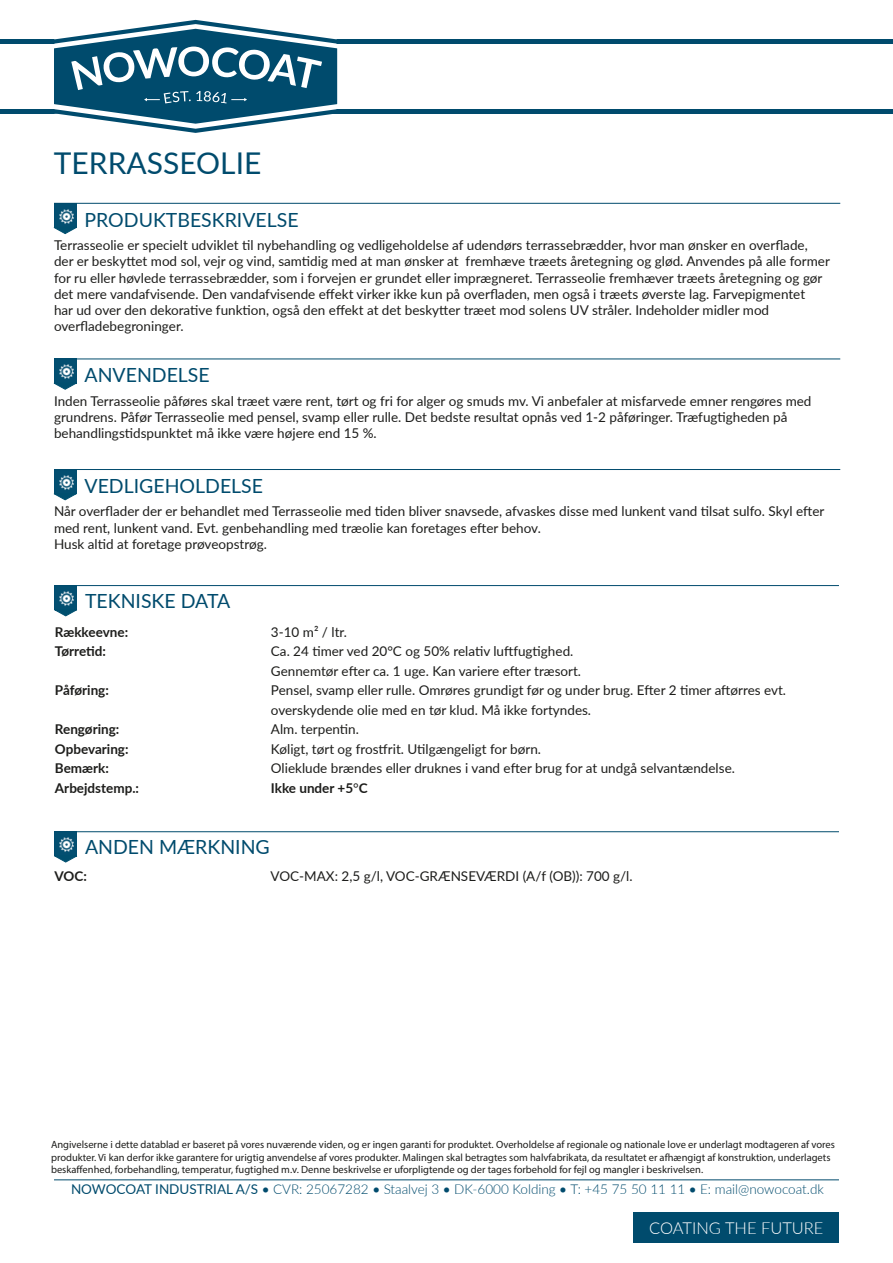
<style>
.page{position:relative;width:893px;height:1263px;background:#fff}
.page>*{position:absolute;margin:0;border:0;box-sizing:border-box;transform-origin:0 0}
.t1{font:30px "Lato";color:#004b6d}
.t2{font:19.5px "Lato";color:#004b6d}
.t3{font:300 16.5px "Lato";color:#fff}
.t4{font:13.5px/16.2px "Lato";color:#1d1d1b}
.t5{font:300 13.5px "Lato";color:#004b6d}
.t6{font:700 13.5px "Lato";color:#1d1d1b}
.t7{font:10.5px/12.6px "Myriad Pro";color:#1d1d1b}
.s1{font-weight:400}
</style>
<div class="page">
<div style="left:0;top:39px;width:893px;height:5px;background:#004b6d"></div>
<hr style="left:0;top:109px;width:893px;height:4px;background:#004b6d">
<svg style="left:54px;top:19px;width:283px;height:114px"></svg>
<img style="left:55px;top:586px;width:22px;height:23px">
<svg style="left:54px;top:609px;width:23px;height:7px"></svg>
<hr style="left:55px;top:585px;width:784px;height:1px;background:#004b6d">
<img style="left:54px;top:204px;width:22px;height:23px">
<svg style="left:54px;top:227px;width:23px;height:7px"></svg>
<hr style="left:54px;top:203px;width:786px;height:1px;background:#004b6d">
<img style="left:54px;top:360px;width:22px;height:23px">
<svg style="left:54px;top:383px;width:23px;height:7px"></svg>
<hr style="left:54px;top:359px;width:786px;height:1px;background:#004b6d">
<img style="left:54px;top:470px;width:22px;height:23px">
<svg style="left:54px;top:493px;width:23px;height:7px"></svg>
<hr style="left:54px;top:469px;width:786px;height:1px;background:#004b6d">
<hr style="left:54px;top:1179px;width:785px;height:1px;background:#004b6d">
<div style="left:633px;top:1212px;width:206px;height:31px;background:#004b6d"></div>
<img style="left:55px;top:832px;width:22px;height:23px">
<svg style="left:54px;top:855px;width:23px;height:7px"></svg>
<hr style="left:55px;top:831px;width:784px;height:1px;background:#004b6d">
<h1 class="t1" style="left:54px;top:142px;width:209px">TERRASSEOLIE</h1>
<h2 class="t2" style="left:84px;top:206px;width:216px">PRODUKTBESKRIVELSE</h2>
<p class="t4" style="left:54px;top:237px;width:777px">Terrasseolie er specielt udviklet til nybehandling og vedligeholdelse af udendørs terrassebrædder, hvor man ønsker en overflade, der er beskyttet mod sol, vejr og vind, samtidig med at man ønsker at fremhæve træets åretegning og glød. Anvendes på alle former for ru eller høvlede terrassebrædder, som i forvejen er grundet eller imprægneret. Terrasseolie fremhæver træets åretegning og gør det mere vandafvisende. Den vandafvisende effekt virker ikke kun på overfladen, men også i træets øverste lag. Farvepigmentet<br>har ud over den dekorative funktion, også den effekt at det beskytter træet mod solens UV stråler. Indeholder midler mod overfladebegroninger.</p>
<h2 class="t2" style="left:84px;top:361px;width:127px">ANVENDELSE</h2>
<p class="t4" style="left:54px;top:392px;width:759px">Inden Terrasseolie påføres skal træet være rent, tørt og fri for alger og smuds mv. Vi anbefaler at misfarvede emner rengøres med grundrens. Påfør Terrasseolie med pensel, svamp eller rulle. Det bedste resultat opnås ved 1-2 påføringer. Træfugtigheden på behandlingstidspunktet må ikke være højere end 15 %.</p>
<h2 class="t2" style="left:84px;top:472px;width:180px">VEDLIGEHOLDELSE</h2>
<p class="t4" style="left:54px;top:503px;width:772px">Når overflader der er behandlet med Terrasseolie med tiden bliver snavsede, afvaskes disse med lunkent vand tilsat sulfo. Skyl efter med rent, lunkent vand. Evt. genbehandling med træolie kan foretages efter behov.<br>Husk altid at foretage prøveopstrøg.</p>
<h2 class="t2" style="left:85px;top:587px;width:147px">TEKNISKE DATA</h2>
<p class="t6" style="left:55px;top:622px;width:75px">Rækkeevne:</p>
<p class="t4" style="left:271px;top:623px;width:78px">3-10 m² / ltr.</p>
<p class="t6" style="left:55px;top:642px;width:53px">Tørretid:</p>
<p class="t4" style="left:271px;top:641px;width:312px;line-height:19.5px">Ca. 24 timer ved 20°C og 50% relativ luftfugtighed.<br>Gennemtør efter ca. 1 uge. Kan variere efter træsort.</p>
<p class="t6" style="left:55px;top:681px;width:55px">Påføring:</p>
<p class="t4" style="left:271px;top:680px;width:517px;line-height:19.5px">Pensel, svamp eller rulle. Omrøres grundigt før og under brug. Efter 2 timer aftørres evt. overskydende olie med en tør klud. Må ikke fortyndes.</p>
<p class="t6" style="left:55px;top:719px;width:66px">Rengøring:</p>
<p class="t4" style="left:271px;top:721px;width:90px">Alm. terpentin.</p>
<p class="t6" style="left:55px;top:739px;width:75px">Opbevaring:</p>
<p class="t4" style="left:271px;top:740px;width:272px">Køligt, tørt og frostfrit. Utilgængeligt for børn.</p>
<p class="t6" style="left:55px;top:758px;width:55px">Bemærk:</p>
<p class="t4" style="left:271px;top:760px;width:465px">Olieklude brændes eller druknes i vand efter brug for at undgå selvantændelse.</p>
<p class="t6" style="left:55px;top:778px;width:86px">Arbejdstemp.:</p>
<p class="t6" style="left:271px;top:778px;width:98px">Ikke under +5<span class="s1">°</span>C</p>
<h2 class="t2" style="left:85px;top:833px;width:186px">ANDEN MÆRKNING</h2>
<p class="t6" style="left:55px;top:866px;width:34px">VOC:</p>
<p class="t4" style="left:271px;top:867px;width:364px">VOC-MAX: 2,5 g/l, VOC-GRÆNSEVÆRDI (A/f (OB)): 700 g/l.</p>
<p class="t7" style="left:51px;top:1138px;width:785px">Angivelserne i dette datablad er baseret på vores nuværende viden, og er ingen garanti for produktet. Overholdelse af regionale og nationale love er underlagt modtageren af vores produkter. Vi kan derfor ikke garantere for urigtig anvendelse af vores produkter. Malingen skal betragtes som halvfabrikata, da resultatet er afhængigt af konstruktion, underlagets beskaffenhed, forbehandling, temperatur, fugtighed m.v. Denne beskrivelse er uforpligtende og der tages forbehold for fejl og mangler i beskrivelsen.</p>
<p class="t5" style="left:71px;top:1180px;width:754px"><span class="s1">NOWOCOAT INDUSTRIAL A/S •</span> CVR: 25067282 <span class="s1">•</span> Staalvej 3 <span class="s1">•</span> DK-6000 Kolding <span class="s1">•</span> T: +45 75 50 11 11 <span class="s1">•</span> E: mail@nowocoat.dk</p>
<p class="t3" style="left:649px;top:1216px;width:176px">COATING THE FUTURE</p>
</div>
